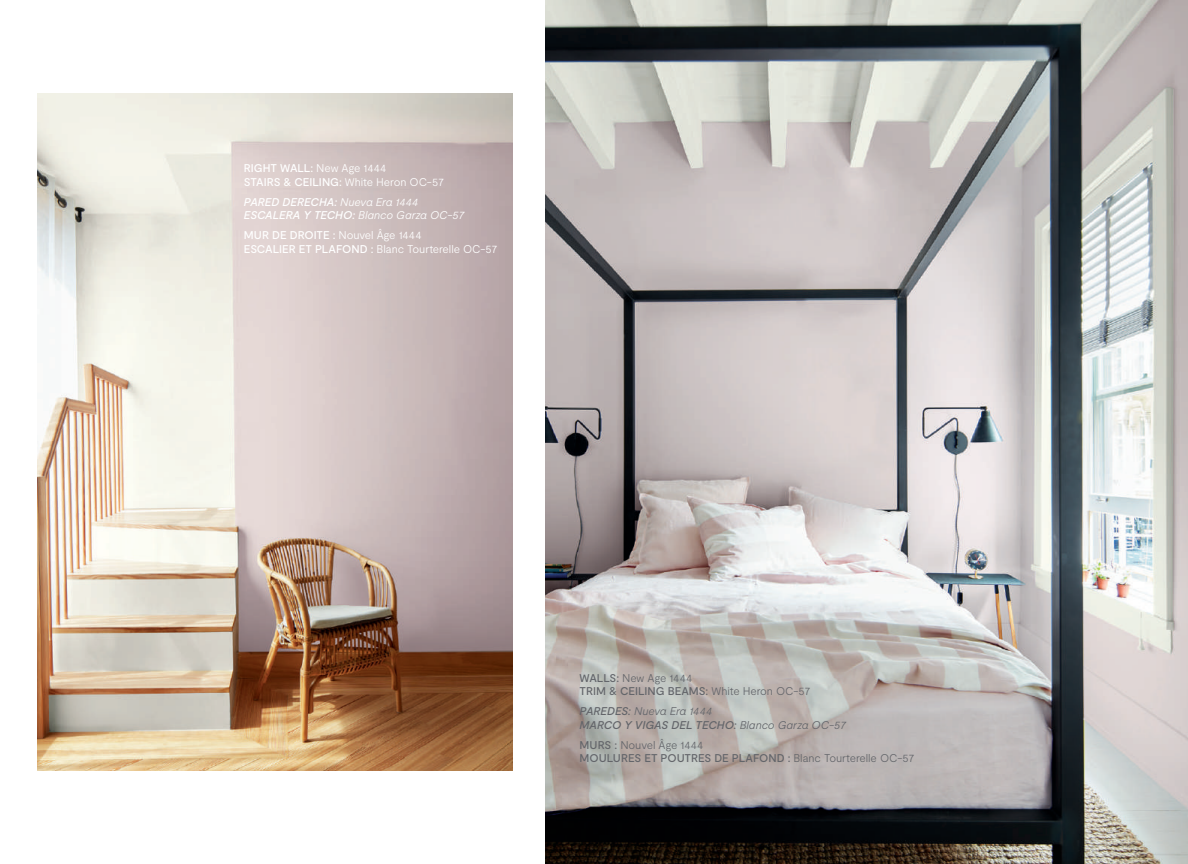
<style>
.page{position:relative;width:1188px;height:864px;background:#fff}
.page>*{position:absolute;margin:0;border:0;box-sizing:border-box;transform-origin:0 0}
.t1{font:300 11.25px/13.5px "Moderat";letter-spacing:-.01em;color:#63656a}
.t2{font:300 11.25px/13.5px "Moderat";letter-spacing:-.01em;color:#fff}
.t3{font:italic 500 11.25px/13.5px "Moderat";letter-spacing:-.005em;color:#fff}
.t4{font:italic 500 11.25px/13.5px "Moderat";letter-spacing:-.005em;color:#63656a}
.t5{font:500 11.25px/13.5px "Moderat";letter-spacing:-.005em;color:#fff}
.s1{font-weight:300}
.s2{font-weight:500}
</style>
<div class="page">
<img style="left:38px;top:93px;width:474px;height:678px">
<img style="left:545px;top:0;width:643px;height:864px">
<p class="t5" style="left:244px;top:162px;width:202px">RIGHT WALL: <span class="s1">New Age 1444<br></span>STAIRS &amp; CEILING: <span class="s1">White Heron OC-57</span></p>
<p class="t3" style="left:244px;top:195px;width:222px">PARED DERECHA: <span class="s1">Nueva Era 1444<br></span>ESCALERA Y TECHO: <span class="s1">Blanco Garza OC-57</span></p>
<p class="t2" style="left:244px;top:229px;width:255px"><span class="s2">MUR DE DROITE :</span> Nouvel Âge 1444<br><span class="s2">ESCALIER ET PLAFOND :</span> Blanc Tourterelle OC-57</p>
<p class="t1" style="left:580px;top:671px;width:232px"><span class="s2">WALLS:</span> New Age 1444<br><span class="s2">TRIM &amp; CEILING BEAMS:</span> White Heron OC-57</p>
<p class="t4" style="left:580px;top:705px;width:268px">PAREDES: <span class="s1">Nueva Era 1444<br></span>MARCO Y VIGAS DEL TECHO: <span class="s1">Blanco Garza OC-57</span></p>
<p class="t1" style="left:580px;top:738px;width:336px"><span class="s2">MURS :</span> Nouvel Âge 1444<br><span class="s2">MOULURES ET POUTRES DE PLAFOND :</span> Blanc Tourterelle OC-57</p>
</div>
